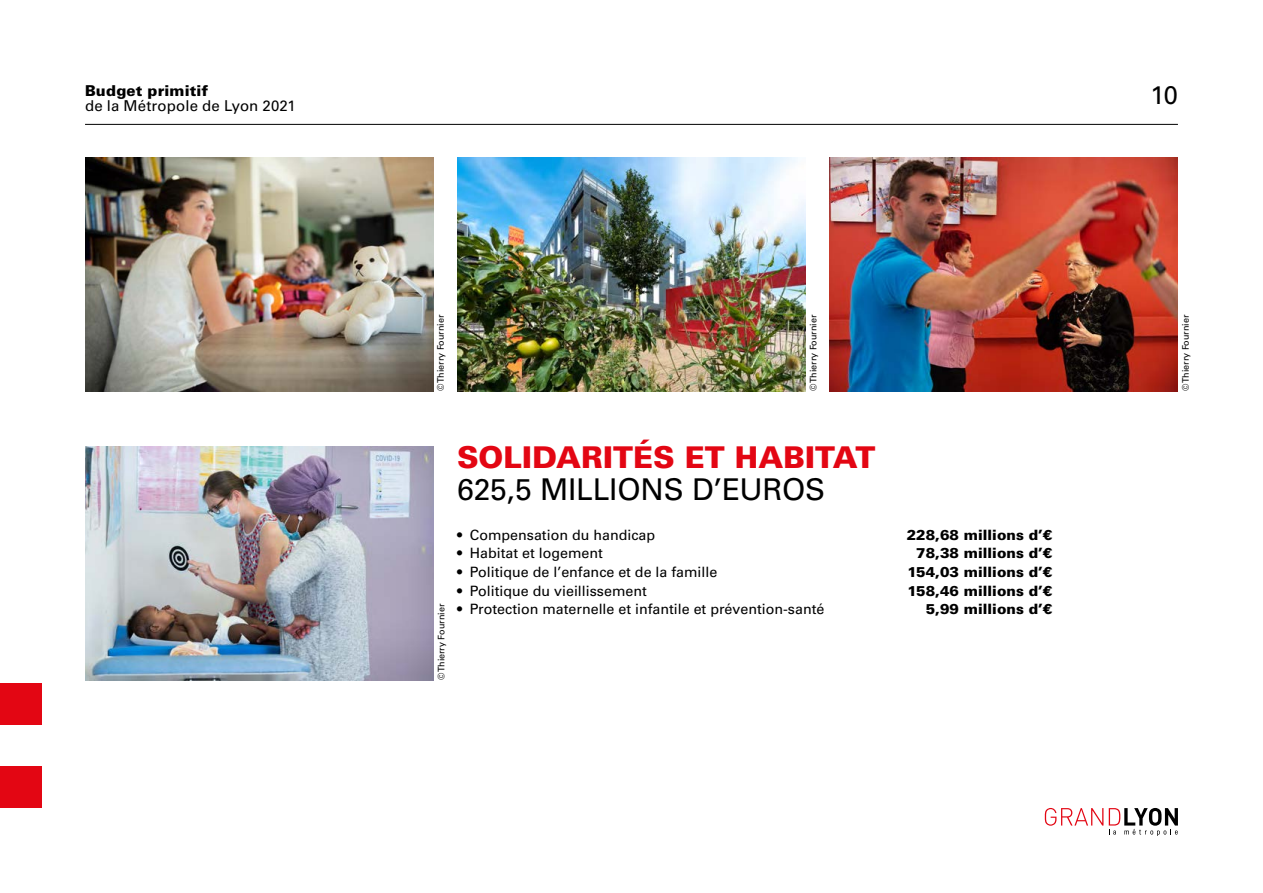
<style>
.page{position:relative;width:1263px;height:893px;background:#fff}
.page>*{position:absolute;margin:0;border:0;box-sizing:border-box;transform-origin:0 0}
.t1{font:900 30px "Univers LT Std";color:#e30613}
.t2{font:30px "Univers LT Std";letter-spacing:-.01em;color:#000}
.t3{font:25.5px "Univers LT Std";color:#000}
.t4{font:15px "Univers LT Std";letter-spacing:.005em;color:#000}
.t5{font:900 15px "Univers LT Std";letter-spacing:.01em;color:#000}
.t6{font:14.25px "Univers LT Std";color:#000}
.t7{font:900 14.25px "Univers LT Std";color:#000}
.crédit{font:9px "Univers LT Std";color:#000}
</style>
<div class="page">
<div style="left:0;top:683px;width:41px;height:42px;background:#e30613"></div>
<div style="left:0;top:767px;width:41px;height:41px;background:#e30613"></div>
<svg style="left:1045px;top:808px;width:58px;height:18px"></svg>
<svg style="left:1109px;top:808px;width:69px;height:28px"></svg>
<hr style="left:85px;top:124px;width:1093px;height:1px;background:#000">
<img style="left:85px;top:157px;width:349px;height:234px">
<img style="left:85px;top:446px;width:349px;height:234px">
<img style="left:829px;top:157px;width:349px;height:234px">
<img style="left:457px;top:157px;width:349px;height:234px">
<p class="t5" style="left:85px;top:81px;width:125px">Budget primitif</p>
<p class="t4" style="left:85px;top:97px;width:212px">de la Métropole de Lyon 2021</p>
<p class="t3" style="left:1151px;top:79px;width:29px">10</p>
<p class="crédit" style="left:435px;top:391px;width:78px;rotate:-90deg">© Thierry Fournier</p>
<p class="crédit" style="left:808px;top:391px;width:78px;rotate:-90deg">© Thierry Fournier</p>
<p class="crédit" style="left:1180px;top:391px;width:78px;rotate:-90deg">© Thierry Fournier</p>
<p class="crédit" style="left:436px;top:680px;width:78px;rotate:-90deg">© Thierry Fournier</p>
<p class="t1" style="left:457px;top:439px;width:420px">SOLIDARITÉS ET HABITAT</p>
<p class="t2" style="left:457px;top:471px;width:369px">625,5 MILLIONS D’EUROS</p>
<p class="t6" style="left:457px;top:526px;width:200px">• Compensation du handicap</p>
<p class="t7" style="left:907px;top:526px;width:147px">228,68 millions d’€</p>
<p class="t6" style="left:457px;top:545px;width:147px">• Habitat et logement</p>
<p class="t7" style="left:916px;top:544px;width:138px">78,38 millions d’€</p>
<p class="t6" style="left:457px;top:564px;width:262px">• Politique de l’enfance et de la famille</p>
<p class="t7" style="left:907px;top:563px;width:147px">154,03 millions d’€</p>
<p class="t6" style="left:457px;top:582px;width:191px">• Politique du vieillissement</p>
<p class="t7" style="left:907px;top:582px;width:147px">158,46 millions d’€</p>
<p class="t6" style="left:457px;top:601px;width:369px">• Protection maternelle et infantile et prévention-santé</p>
<p class="t7" style="left:926px;top:600px;width:128px">5,99 millions d’€</p>
</div>
